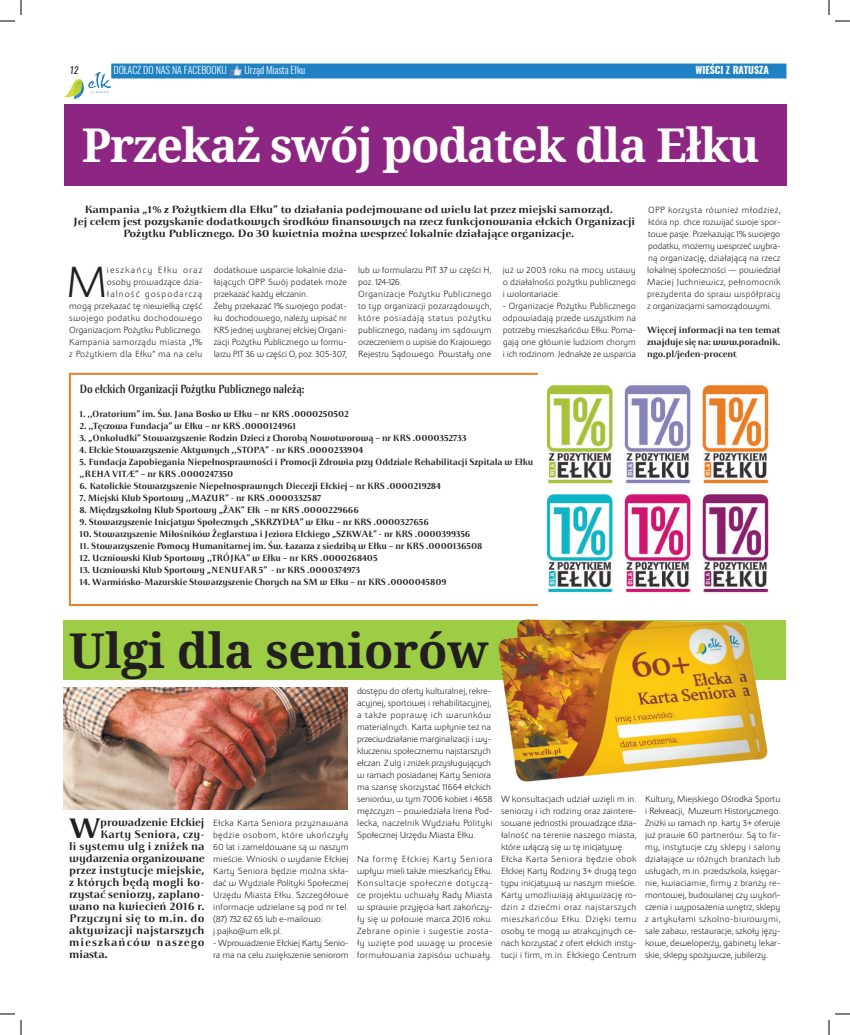
<style>
.page{position:relative;width:850px;height:1035px;background:#fff}
.page>*{position:absolute;margin:0;border:0;box-sizing:border-box;transform-origin:0 0}
.t1{font:700 48px "Noto Serif";letter-spacing:-.005em;color:#231f20}
.t2{font:700 46.6px "Noto Serif";letter-spacing:-.03em;color:#fff}
.t3{font:46.2px "Apolonia Nova Lekka OT";color:#231f20}
.t4{font:700 29.8px "Apolonia TT";color:#231f20}
.t5{font:700 12.5px "Apolonia TT";letter-spacing:-.005em;color:#231f20;scale:.78 1}
.t6{font:700 11.5px "Apolonia TT";letter-spacing:.015em;color:#231f20}
.t7{font:700 11.5px "Apolonia TT";letter-spacing:-.015em;color:#231f20}
.t8{font:700 11.5px "Apolonia TT";letter-spacing:-.01em;color:#231f20}
.t9{font:700 11.5px "Apolonia TT";letter-spacing:.09em;color:#231f20}
.t10{font:700 11px "Apolonia TT";letter-spacing:-.005em;color:#231f20;scale:1.06 1}
.t11{font:300 10px "Oswald";letter-spacing:-.005em;color:#fff}
.t12{font:700 10px "Oswald";letter-spacing:-.005em;color:#fff}
.t13{font:9.5px/12px "Apolonia Nova Lekka OT";letter-spacing:.005em;color:#231f20}
.t14{font:700 9.5px/12px "Apolonia TT";letter-spacing:-.005em;color:#231f20;scale:.96 1}
.t15{font:9.5px/12px "Apolonia Nova Lekka OT";letter-spacing:.03em;color:#231f20;text-align:right}
.t16{font:700 9.5px/12px "Apolonia TT";letter-spacing:-.005em;color:#231f20;text-align:justify}
.t17{font:9.5px/12px "Apolonia Nova Lekka OT";letter-spacing:-.015em;color:#231f20}
.t18{font:italic 9.5px "Oswald";color:#231f20}
.s1{font-size:13.2px}
</style>
<div class="page">
<div style="left:111px;top:64px;width:675px;height:14px;background:#1d81c4"></div>
<img style="left:64px;top:72px;width:48px;height:27px">
<svg style="left:231px;top:66px;width:11px;height:9px"></svg>
<div style="left:64px;top:620px;width:722px;height:59px;background:#9dcc45"></div>
<div style="left:64px;top:105px;width:722px;height:81px;background:#8d2682"></div>
<img style="left:499px;top:619px;width:269px;height:163px">
<img style="left:64px;top:687px;width:284px;height:122px">
<div style="left:69px;top:373px;width:570px;height:233px;border:2px solid #ea7d2a"></div>
<img style="left:539px;top:373px;width:230px;height:233px">
<svg style="left:0;top:0;width:22px;height:22px"></svg>
<svg style="left:0;top:1013px;width:22px;height:21px"></svg>
<svg style="left:828px;top:0;width:22px;height:22px"></svg>
<svg style="left:828px;top:1013px;width:22px;height:21px"></svg>
<p class="t18" style="left:69px;top:63px;width:11px">12</p>
<p class="t11" style="left:114px;top:64px;width:115px">DOŁACZ DO NAS NA FACEBOOKU</p>
<p class="t11" style="left:245px;top:64px;width:62px">Urząd Miasta Ełku</p>
<p class="t12" style="left:695px;top:63px;width:75px">WIEŚCI Z RATUSZA</p>
<h2 class="t2" style="left:82px;top:112px;width:679px">Przekaż swój podatek dla Ełku</h2>
<p class="t10" style="left:84px;top:203px;width:500px">Kampania „1% z Pożytkiem dla Ełku” to działania podejmowane od wielu lat przez miejski samorząd.</p>
<p class="t10" style="left:73px;top:215px;width:532px">Jej celem jest pozyskanie dodatkowych środków finansowych na rzecz funkcjonowania ełckich Organizacji</p>
<p class="t10" style="left:123px;top:227px;width:427px">Pożytku Publicznego. Do 30 kwietnia można wesprzeć lokalnie działające organizacje.</p>
<p class="t15" style="left:69px;top:264px;width:135px">ieszkańcy Ełku oraz<br>osoby prowadzące dzia-<br>łalność gospodarczą<br>mogą przekazać tę niewielką część swojego podatku dochodowego<br>Organizacjom Pożytku Publicznego.<br>Kampania samorządu miasta „1% z Pożytkiem dla Ełku” ma na celu</p>
<p class="t13" style="left:214px;top:264px;width:135px">dodatkowe wsparcie lokalnie dzia&shy;łających OPP. Swój podatek może przekazać każdy ełczanin.<br>Żeby przekazać 1% swojego podat&shy;ku dochodowego, należy wpisać nr KRS jednej wybranej ełckiej Organi&shy;zacji Pożytku Publicznego w formu&shy;larzu PIT 36 w części O, poz. 305-307,</p>
<p class="t13" style="left:358px;top:264px;width:135px">lub w formularzu PIT 37 w części H, poz. 124-126.<br>Organizacje Pożytku Publicznego to typ organizacji pozarządowych, które posiadają status pożytku publicznego, nadany im sądowym orzeczeniem o wpisie do Krajowego<br>Rejestru Sądowego. Powstały one</p>
<p class="t13" style="left:503px;top:264px;width:135px;text-align:justify">już w 2003 roku na mocy ustawy o działalności pożytku publicznego i wolontariacie.</p>
<h3 class="t3" style="left:67px;top:257px;width:42px">M</h3>
<p class="t13" style="left:503px;top:300px;width:135px;text-align:justify">- Organizacje Pożytku Publicznego odpowiadają przede wszystkim na potrzeby mieszkańców Ełku. Poma&shy;gają one głównie ludziom chorym i ich rodzinom. Jednakże ze wsparcia</p>
<h3 class="t5" style="left:79px;top:381px;width:290px">Do ełckich Organizacji Pożytku Publicznego należą:</h3>
<p class="t14" style="left:79px;top:407px;width:282px">1. ,,Oratorium” im. Św. Jana Bosko w Ełku – nr KRS .0000250502</p>
<p class="t14" style="left:79px;top:419px;width:227px">2. ,,Tęczowa Fundacja” w Ełku – nr KRS .0000124961</p>
<p class="t14" style="left:79px;top:431px;width:404px">3. „Onkoludki” Stowarzyszenie Rodzin Dzieci z Chorobą Nowotworową – nr KRS .0000352733</p>
<p class="t14" style="left:79px;top:443px;width:297px">4. Ełckie Stowarzyszenie Aktywnych ,,STOPA” - nr KRS .0000233904</p>
<p class="t14" style="left:79px;top:455px;width:474px">5. Fundacja Zapobiegania Niepełnosprawności i Promocji Zdrowia przy Oddziale Rehabilitacji Szpitala w Ełku ,,REHA VITAE” – nr KRS .0000247350</p>
<p class="t14" style="left:79px;top:479px;width:378px">6. Katolickie Stowarzyszenie Niepełnosprawnych Diecezji Ełckiej – nr KRS .0000219284</p>
<p class="t14" style="left:79px;top:491px;width:253px">7. Miejski Klub Sportowy ,,MAZUR” - nr KRS .0000332587</p>
<p class="t14" style="left:79px;top:503px;width:293px">8. Międzyszkolny Klub Sportowy „ŻAK” Ełk – nr KRS .0000229666</p>
<p class="t14" style="left:79px;top:515px;width:366px">9. Stowarzyszenie Inicjatyw Społecznych „SKRZYDŁA” w Ełku – nr KRS .0000327656</p>
<p class="t14" style="left:79px;top:527px;width:409px">10. Stowarzyszenie Miłośników Żeglarstwa i Jeziora Ełckiego „SZKWAŁ” - nr KRS .0000399356</p>
<p class="t14" style="left:79px;top:539px;width:421px">11. Stowarzyszenie Pomocy Humanitarnej im. Św. Łazarza z siedzibą w Ełku – nr KRS .0000136508</p>
<p class="t14" style="left:79px;top:551px;width:312px">12. Uczniowski Klub Sportowy ,,TRÓJKA” w Ełku – nr KRS .0000268405</p>
<p class="t14" style="left:79px;top:563px;width:294px">13. Uczniowski Klub Sportowy „NENUFAR 5” - nr KRS .0000374973</p>
<p class="t14" style="left:79px;top:575px;width:384px">14. Warmińsko-Mazurskie Stowarzyszenie Chorych na SM w Ełku – nr KRS .0000045809</p>
<p class="t13" style="left:647px;top:204px;width:135px;text-align:justify">OPP korzysta również młodzież, która np. chce rozwijać swoje spor&shy;towe pasje. Przekazując 1% swojego podatku, możemy wesprzeć wybra&shy;ną organizację, działającą na rzecz lokalnej społeczności — powiedział Maciej Juchniewicz, pełnomocnik prezydenta do spraw współpracy z organizacjami samorządowymi.</p>
<p class="t16" style="left:647px;top:324px;width:135px">Więcej informacji na ten temat znajduje się na: www.poradnik. ngo.pl/jeden-procent</p>
<h1 class="t1" style="left:69px;top:616px;width:421px">Ulgi dla seniorów</h1>
<h3 class="t4" style="left:69px;top:810px;width:33px">W</h3>
<p class="t8" style="left:100px;top:815px;width:106px">prowadzenie Ełckiej</p>
<p class="t6" style="left:100px;top:827px;width:106px">Karty Seniora, czy-</p>
<p class="t6" style="left:69px;top:839px;width:137px">li systemu ulg i zniżek na</p>
<p class="t7" style="left:69px;top:851px;width:137px">wydarzenia organizowane</p>
<p class="t6" style="left:69px;top:863px;width:137px">przez instytucje miejskie,</p>
<p class="t6" style="left:69px;top:875px;width:137px">z których będą mogli ko-</p>
<p class="t6" style="left:69px;top:887px;width:137px">rzystać seniorzy, zaplano-</p>
<p class="t6" style="left:69px;top:899px;width:137px">wano na kwiecień 2016 r.</p>
<p class="t6" style="left:69px;top:911px;width:137px">Przyczyni się to m.in. do</p>
<p class="t6" style="left:69px;top:923px;width:137px">aktywizacji najstarszych</p>
<p class="t9" style="left:69px;top:935px;width:137px">mieszkańców naszego</p>
<p class="t6" style="left:69px;top:947px;width:40px">miasta<span class="s1">.</span></p>
<p class="t13" style="left:213px;top:816px;width:137px">Ełcka Karta Seniora przyznawana będzie osobom, które ukończyły<br>60 lat i zameldowane są w naszym mieście. Wnioski o wydanie Ełckiej<br>Karty Seniora będzie można skła&shy;dać w Wydziale Polityki Społecznej<br>Urzędu Miasta Ełku. Szczegółowe informacje udzielane są pod nr tel. (87) 732 62 65 lub e-mailowo: j.pajko@um.elk.pl.</p>
<p class="t17" style="left:213px;top:936px;width:137px">- Wprowadzenie Ełckiej Karty Senio&shy;ra ma na celu zwiększenie seniorom</p>
<p class="t13" style="left:357px;top:684px;width:137px">dostępu do oferty kulturalnej, rekre&shy;acyjnej, sportowej i rehabilitacyjnej, a także poprawę ich warunków materialnych. Karta wpłynie też na przeciwdziałanie marginalizacji i wy&shy;kluczeniu społecznemu najstarszych ełczan. Z ulg i zniżek przysługujących w ramach posiadanej Karty Seniora ma szansę skorzystać 11664 ełckich seniorów, w tym 7006 kobiet i 4658 mężczyzn – powiedziała Irena Pod&shy;lecka, naczelnik Wydziału Polityki Społecznej Urzędu Miasta Ełku.</p>
<p class="t13" style="left:357px;top:852px;width:137px;text-align:justify">Na formę Ełckiej Karty Seniora wpływ mieli także mieszkańcy Ełku.<br>Konsultacje społeczne dotyczą&shy;ce projektu uchwały Rady Miasta w sprawie przyjęcia kart zakończy&shy;ły się w połowie marca 2016 roku.<br>Zebrane opinie i sugestie zosta&shy;ły wzięte pod uwagę w procesie formułowania zapisów uchwały.</p>
<p class="t13" style="left:501px;top:792px;width:137px">W konsultacjach udział wzięli m.in. seniorzy i ich rodziny oraz zaintere&shy;sowane jednostki prowadzące dzia&shy;łalność na terenie naszego miasta, które włączą się w tę inicjatywę.<br>Ełcka Karta Seniora będzie obok Ełckiej Karty Rodziny 3+ drugą tego typu inicjatywą w naszym mieście.<br>Karty umożliwiają aktywizację ro&shy;dzin z dziećmi oraz najstarszych mieszkańców Ełku. Dzięki temu osoby te mogą w atrakcyjnych ce&shy;nach korzystać z ofert ełckich insty&shy;tucji i firm, m.in. Ełckiego Centrum</p>
<p class="t13" style="left:645px;top:792px;width:137px;text-align:justify">Kultury, Miejskiego Ośrodka Sportu i Rekreacji, Muzeum Historycznego.<br>Zniżki w ramach np. karty 3+ oferuje już prawie 60 partnerów. Są to fir&shy;my, instytucje czy sklepy i salony działające w różnych branżach lub usługach, m.in. przedszkola, księgar&shy;nie, kwiaciarnie, firmy z branży re&shy;montowej, budowlanej czy wykoń&shy;czenia i wyposażenia wnętrz, sklepy z artykułami szkolno-biurowymi, sale zabaw, restauracje, szkoły języ&shy;kowe, deweloperzy, gabinety lekar&shy;skie, sklepy spożywcze, jubilerzy.</p>
</div>
